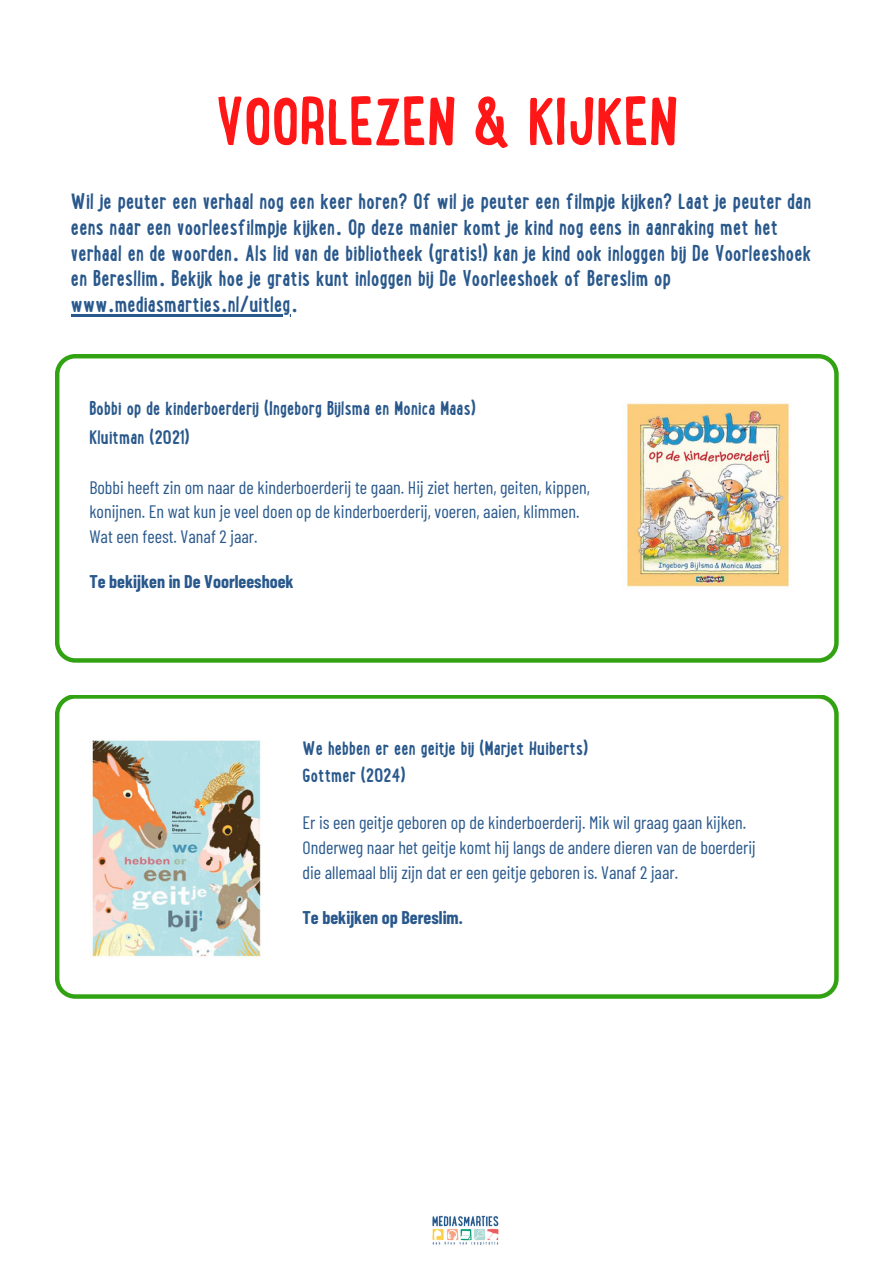
<style>
.page{position:relative;width:894px;height:1264px;background:#fff}
.page>*{position:absolute;margin:0;border:0;box-sizing:border-box;transform-origin:0 0}
.t1{font:700 72px "Lunch Box";color:#ff1616}
.t2{font:700 24px/25.8px "Lunch Box";color:#29588c}
.t3{font:700 21px/27px "Lunch Box";color:#29588c}
.t4{font:18px/24.8px "Barlow Condensed";color:#29588c}
.t5{font:700 18px "Barlow Condensed";color:#29588c}
</style>
<div class="page">
<svg style="left:55px;top:354px;width:783px;height:308px"></svg>
<svg style="left:55px;top:695px;width:783px;height:303px"></svg>
<img style="left:432px;top:1215px;width:67px;height:31px">
<img style="left:611px;top:399px;width:192px;height:192px">
<img style="left:89px;top:739px;width:174px;height:219px">
<hr style="left:71px;top:314px;width:219px;height:3px;background:#29588c">
<h4 class="t1" style="left:216px;top:95px;width:463px">VOORLEZEN &amp; KIJKEN</h4>
<p class="t2" style="left:71px;top:191px;width:741px">Wil je peuter een verhaal nog een keer horen? Of wil je peuter een filmpje kijken? Laat je peuter dan eens naar een voorleesfilmpje kijken. Op deze manier komt je kind nog eens in aanraking met het verhaal en de woorden. Als lid van de bibliotheek (gratis!) kan je kind ook inloggen bij De Voorleeshoek en Beresllim. Bekijk hoe je gratis kunt inloggen bij De Voorleeshoek of Bereslim op www.mediasmarties.nl/uitleg.</p>
<p class="t3" style="left:89px;top:396px;width:388px;line-height:29.2px">Bobbi op de kinderboerderij (Ingeborg Bijlsma en Monica Maas)<br>Kluitman (2021)</p>
<p class="t4" style="left:89px;top:474px;width:502px">Bobbi heeft zin om naar de kinderboerderij te gaan. Hij ziet herten, geiten, kippen, konijnen. En wat kun je veel doen op de kinderboerderij, voeren, aaien, klimmen.<br>Wat een feest. Vanaf 2 jaar.</p>
<h3 class="t5" style="left:89px;top:570px;width:206px">Te bekijken in De Voorleeshoek</h3>
<h2 class="t3" style="left:302px;top:737px;width:287px">We hebben er een geitje bij (Marjet Huiberts)<br>Gottmer (2024)</h2>
<h3 class="t4" style="left:302px;top:809px;width:454px">Er is een geitje geboren op de kinderboerderij. Mik wil graag gaan kijken.<br>Onderweg naar het geitje komt hij langs de andere dieren van de boerderij die allemaal blij zijn dat er een geitje geboren is. Vanaf 2 jaar.</h3>
<p class="t5" style="left:302px;top:905px;width:162px">Te bekijken op Bereslim.</p>
</div>
